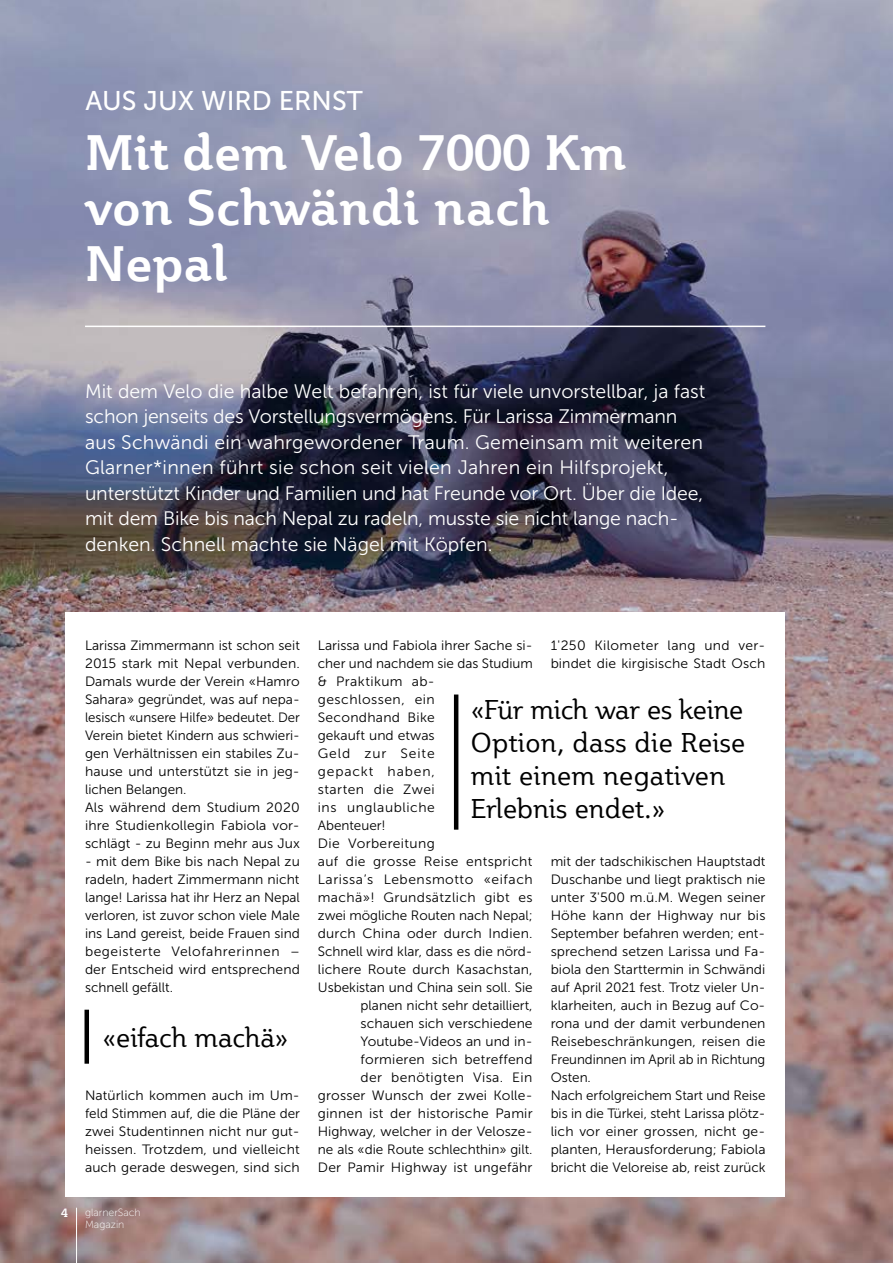
<style>
.page{position:relative;width:893px;height:1263px;background:#fff}
.page>*{position:absolute;margin:0;border:0;box-sizing:border-box;transform-origin:0 0}
.t1{font:700 49.5px/55.5px "Plume";color:#fff}
.t2{font:27px/33px "Plume";color:#000}
.t3{font:27px "Museo Sans 500";color:#fff}
.t4{font:19.5px/25.5px "Museo Sans 300";color:#fff}
.t5{font:13.5px/18px "Museo Sans 300";color:#000}
.t6{font:13.5px "Museo Sans 300";letter-spacing:.04em;color:#000}
.t7{font:13.5px "Museo Sans 300";letter-spacing:.02em;color:#000}
.t8{font:13.5px "Museo Sans 300";letter-spacing:.025em;color:#000}
.t9{font:13.5px "Museo Sans 300";letter-spacing:.03em;color:#000}
.t10{font:13.5px "Museo Sans 300";letter-spacing:.035em;color:#000}
.t11{font:13.5px "Museo Sans 300";letter-spacing:.06em;color:#000}
.t12{font:700 12px "Plume";color:#fff}
.t13{font:10.5px/12px "Museo Sans 100";color:#fff}
</style>
<div class="page">
<img style="left:0;top:0;width:893px;height:1263px">
<div style="left:65px;top:612px;width:719px;height:585px;background:#fff"></div>
<hr style="left:85px;top:326px;width:680px;height:1px;background:#fff">
<hr style="left:76px;top:1208px;width:1px;height:55px;background:#fff">
<hr style="left:454px;top:694px;width:4px;height:136px;background:#000">
<hr style="left:85px;top:1010px;width:4px;height:54px;background:#000">
<h2 class="t3" style="left:85px;top:85px;width:279px">AUS JUX WIRD ERNST</h2>
<h1 class="t1" style="left:85px;top:123px;width:543px">Mit dem Velo 7000 Km von Schwändi nach<br>Nepal</h1>
<p class="t4" style="left:85px;top:378px;width:622px">Mit dem Velo die halbe Welt befahren, ist für viele unvorstellbar, ja fast schon jenseits des Vorstellungsvermögens. Für Larissa Zimmermann aus Schwändi ein wahrgewordener Traum. Gemeinsam mit weiteren Glarner*innen führt sie schon seit vielen Jahren ein Hilfsprojekt, unterstützt Kinder und Familien und hat Freunde vor Ort. Über die Idee, mit dem Bike bis nach Nepal zu radeln, musste sie nicht lange nach&shy;denken. Schnell machte sie Nägel mit Köpfen.</p>
<p class="t5" style="left:85px;top:636px;width:216px">Larissa Zimmermann ist schon seit<br>2015 stark mit Nepal verbunden.<br>Damals wurde der Verein «Hamro<br>Sahara» gegründet, was auf nepa&shy;lesisch «unsere Hilfe» bedeutet. Der<br>Verein bietet Kindern aus schwieri&shy;gen Verhältnissen ein stabiles Zu&shy;hause und unterstützt sie in jeg&shy;lichen Belangen.<br>Als während dem Studium 2020 ihre Studienkollegin Fabiola vor&shy;schlägt - zu Beginn mehr aus Jux</p>
<p class="t5" style="left:85px;top:852px;width:216px;text-align:justify">- mit dem Bike bis nach Nepal zu radeln, hadert Zimmermann nicht lange! Larissa hat ihr Herz an Nepal verloren, ist zuvor schon viele Male ins Land gereist, beide Frauen sind begeisterte Velofahrerinnen – der Entscheid wird entsprechend schnell gefällt.</p>
<h2 class="t2" style="left:103px;top:1021px;width:187px">«eifach machä»</h2>
<p class="t5" style="left:85px;top:1086px;width:216px;text-align:justify">Natürlich kommen auch im Um&shy;feld Stimmen auf, die die Pläne der zwei Studentinnen nicht nur gut&shy;heissen. Trotzdem, und vielleicht auch gerade deswegen, sind sich</p>
<p class="t12" style="left:61px;top:1205px;width:8px">4</p>
<p class="t13" style="left:85px;top:1206px;width:57px">glarnerSach<br>Magazin</p>
<p class="t5" style="left:551px;top:636px;width:216px">1'250 Kilometer lang und ver&shy;bindet die kirgisische Stadt Osch</p>
<p class="t5" style="left:318px;top:636px;width:216px">Larissa und Fabiola ihrer Sache si-</p>
<p class="t5" style="left:318px;top:654px;width:216px">cher und nachdem sie das Studium</p>
<p class="t9" style="left:318px;top:674px;width:118px">&amp; Praktikum ab-</p>
<p class="t10" style="left:318px;top:692px;width:118px">geschlossen, ein</p>
<p class="t7" style="left:318px;top:710px;width:118px">Secondhand Bike</p>
<p class="t5" style="left:318px;top:726px;width:118px">gekauft und etwas</p>
<p class="t11" style="left:318px;top:746px;width:118px">Geld zur Seite</p>
<p class="t11" style="left:318px;top:764px;width:118px">gepackt haben,</p>
<p class="t10" style="left:318px;top:782px;width:118px">starten die Zwei</p>
<p class="t6" style="left:318px;top:800px;width:118px">ins unglaubliche</p>
<p class="t5" style="left:318px;top:816px;width:69px">Abenteuer!</p>
<p class="t8" style="left:318px;top:836px;width:118px">Die Vorbereitung</p>
<p class="t7" style="left:318px;top:854px;width:216px">auf die grosse Reise entspricht</p>
<p class="t6" style="left:318px;top:872px;width:216px">Larissa’s Lebensmotto «eifach</p>
<p class="t8" style="left:318px;top:890px;width:216px">machä»! Grundsätzlich gibt es</p>
<p class="t5" style="left:318px;top:906px;width:216px">zwei mögliche Routen nach Nepal;</p>
<p class="t5" style="left:318px;top:924px;width:216px">durch China oder durch Indien.</p>
<p class="t5" style="left:318px;top:942px;width:216px">Schnell wird klar, dass es die nörd-</p>
<p class="t5" style="left:318px;top:960px;width:216px">lichere Route durch Kasachstan,</p>
<p class="t5" style="left:318px;top:978px;width:216px">Usbekistan und China sein soll. Sie</p>
<p class="t5" style="left:361px;top:996px;width:173px">planen nicht sehr detailliert,</p>
<p class="t5" style="left:361px;top:1014px;width:174px">schauen sich verschiedene</p>
<p class="t5" style="left:361px;top:1032px;width:173px">Youtube-Videos an und in-</p>
<p class="t5" style="left:361px;top:1050px;width:174px">formieren sich betreffend</p>
<p class="t9" style="left:361px;top:1070px;width:173px">der benötigten Visa. Ein</p>
<p class="t5" style="left:318px;top:1086px;width:216px">grosser Wunsch der zwei Kolle-</p>
<p class="t5" style="left:318px;top:1104px;width:216px">ginnen ist der historische Pamir</p>
<p class="t5" style="left:318px;top:1122px;width:216px">Highway, welcher in der Velosze-</p>
<p class="t5" style="left:318px;top:1140px;width:216px">ne als «die Route schlechthin» gilt.</p>
<p class="t5" style="left:318px;top:1158px;width:216px">Der Pamir Highway ist ungefähr</p>
<h2 class="t2" style="left:471px;top:692px;width:276px">«Für mich war es keine<br>Option, dass die Reise mit einem negativen<br>Erlebnis endet.»</h2>
<p class="t5" style="left:551px;top:852px;width:216px">mit der tadschikischen Hauptstadt<br>Duschanbe und liegt praktisch nie unter 3'500 m.ü.M. Wegen seiner<br>Höhe kann der Highway nur bis<br>September befahren werden; ent&shy;sprechend setzen Larissa und Fa&shy;biola den Starttermin in Schwändi auf April 2021 fest. Trotz vieler Un&shy;klarheiten, auch in Bezug auf Co&shy;rona und der damit verbundenen<br>Reisebeschränkungen, reisen die<br>Freundinnen im April ab in Richtung<br>Osten.<br>Nach erfolgreichem Start und Reise bis in die Türkei, steht Larissa plötz&shy;lich vor einer grossen, nicht ge&shy;planten, Herausforderung; Fabiola bricht die Veloreise ab, reist zurück</p>
</div>
